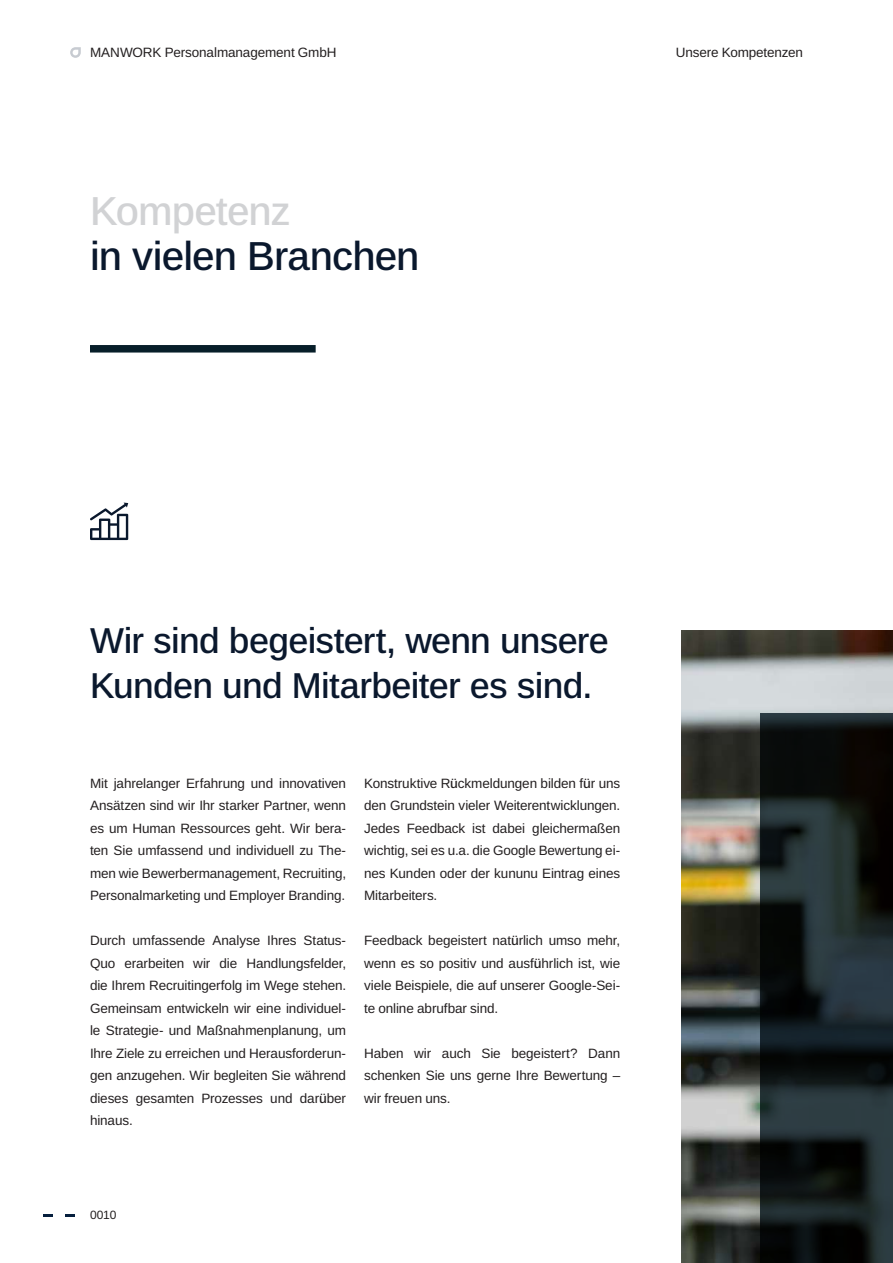
<style>
.page{position:relative;width:893px;height:1263px;background:#fff}
.page>*{position:absolute;margin:0;border:0;box-sizing:border-box;transform-origin:0 0}
.t1{font:500 40.5px "Arimo";letter-spacing:-.02em;color:#0a182d}
.t2{font:500 40.5px "Arimo";letter-spacing:-.025em;color:#d1d2d4}
.t3{font:500 36px/45px "Arimo";letter-spacing:-.02em;color:#0a182d}
.t4{font:13.5px/22.5px "Arimo";letter-spacing:-.01em;color:#231f20;text-align:justify}
.t5{font:12px "Arimo";color:#231f20}
.s1{font-weight:500}
</style>
<div class="page">
<svg style="left:43px;top:1214px;width:9px;height:3px"></svg>
<svg style="left:65px;top:1214px;width:10px;height:3px"></svg>
<svg style="left:70px;top:47px;width:11px;height:11px"></svg>
<img style="left:681px;top:630px;width:212px;height:633px">
<svg style="left:90px;top:503px;width:38px;height:37px"></svg>
<svg style="left:760px;top:713px;width:133px;height:550px;background:#161e1f"></svg>
<div style="left:90px;top:345px;width:226px;height:7px;background:#071e29"></div>
<p class="t4" style="left:90px;top:42px;width:248px">MANWORK Personalmanagement GmbH</p>
<h1 class="t2" style="left:90px;top:183px;width:202px">Kompetenz</h1>
<h1 class="t1" style="left:90px;top:228px;width:331px">in vielen Branchen</h1>
<p class="t4" style="left:676px;top:42px;width:129px">Unsere Kompetenzen</p>
<h2 class="t3" style="left:90px;top:618px;width:520px">Wir sind begeistert, wenn unsere<br>Kunden und Mitarbeiter es sind.</h2>
<p class="t4" style="left:90px;top:772px;width:258px">Mit jahrelanger Erfahrung und innovativen Ansätzen sind wir Ihr starker Partner, wenn es um Human Ressources geht. Wir bera&shy;ten Sie umfassend und individuell zu The&shy;men wie Bewerbermanagement, Recruiting, Personalmarketing und Employer Branding.</p>
<p class="t4" style="left:90px;top:929px;width:258px">Durch umfassende Analyse Ihres Status-Quo erarbeiten wir die Handlungsfelder, die Ihrem Recruitingerfolg im Wege stehen.<br>Gemeinsam entwickeln wir eine individuel&shy;le Strategie- und Maßnahmenplanung, um Ihre Ziele zu erreichen und Herausforderun&shy;gen anzugehen. Wir begleiten Sie während dieses gesamten Prozesses und dar<span class="s1">ü</span>ber hinaus.</p>
<p class="t4" style="left:364px;top:772px;width:258px">Konstruktive R<span class="s1">ü</span>ckmeldungen bilden f<span class="s1">ü</span>r uns den Grundstein vieler Weiterentwicklungen.<br>Jedes Feedback ist dabei gleichermaßen wichtig, sei es u.a. die Google Bewertung ei&shy;nes Kunden oder der kununu Eintrag eines Mitarbeiters.</p>
<p class="t4" style="left:364px;top:929px;width:258px">Feedback begeistert nat<span class="s1">ü</span>rlich umso mehr, wenn es so positiv und ausf<span class="s1">ü</span>hrlich ist, wie viele Beispiele, die auf unserer Google-Sei&shy;te online abrufbar sind.</p>
<p class="t4" style="left:364px;top:1042px;width:258px">Haben wir auch Sie begeistert? Dann schenken Sie uns gerne Ihre Bewertung – wir freuen uns.</p>
<p class="t5" style="left:90px;top:1206px;width:28px">0010</p>
</div>
